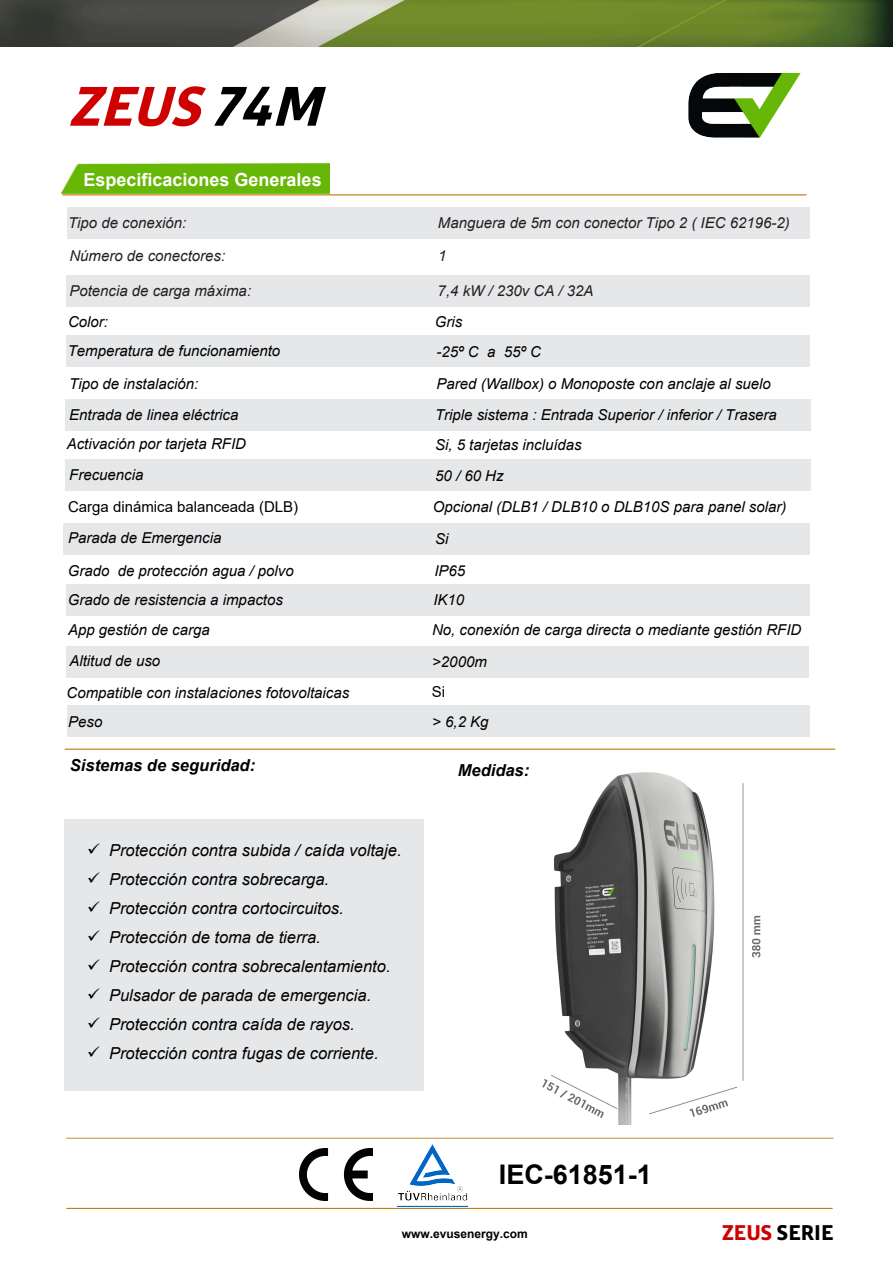
<style>
.page{position:relative;width:893px;height:1263px;background:#fff}
.page>*{position:absolute;margin:0;border:0;box-sizing:border-box;transform-origin:0 0}
.t1{font:italic 700 60px "Bulo";color:#ce0000}
.t2{font:700 27px "Arial";color:#000}
.t3{font:700 22.95px "Bulo";color:#000}
.t4{font:700 18px "Arial";color:#fff}
.t5{font:italic 16.5px "Arial";color:#000}
.t6{font:italic 700 16.5px "Arial";color:#000}
.t7{font:italic 15px/31.7px "Arial";color:#000}
.t8{font:italic 15px "Arial";color:#231f20}
.t9{font:15px "Arial";color:#000}
.t10{font:700 12px "Arial";color:#000}
.s1{color:#000}
.s2{color:#ce0000}
</style>
<div class="page">
<img style="left:542px;top:772px;width:219px;height:352px">
<div style="left:62px;top:164px;width:268px;height:30px;background:#67b706"></div>
<hr style="left:66px;top:1208px;width:767px;height:1px;background:#b8780c">
<hr style="left:66px;top:1137px;width:767px;height:2px;background:#b8780c">
<div style="left:67px;top:207px;width:742px;height:32px;background:#e6e7e9"></div>
<hr style="left:62px;top:194px;width:745px;height:2px;background:#b8780c">
<img style="left:688px;top:73px;width:113px;height:65px">
<div style="left:66px;top:335px;width:744px;height:32px;background:#e6e7e9"></div>
<div style="left:65px;top:399px;width:745px;height:31px;background:#e6e7e9"></div>
<div style="left:63px;top:523px;width:747px;height:32px;background:#e6e7e9"></div>
<div style="left:66px;top:584px;width:744px;height:32px;background:#e6e7e9"></div>
<div style="left:65px;top:459px;width:745px;height:31px;background:#e6e7e9"></div>
<div style="left:66px;top:646px;width:743px;height:32px;background:#e6e7e9"></div>
<img style="left:300px;top:1148px;width:72px;height:52px">
<img style="left:397px;top:1144px;width:71px;height:62px">
<div style="left:66px;top:275px;width:743px;height:32px;background:#e6e7e9"></div>
<div style="left:64px;top:819px;width:360px;height:272px;background:#e6e7e9"></div>
<hr style="left:65px;top:748px;width:770px;height:2px;background:#b8780c">
<div style="left:67px;top:705px;width:743px;height:32px;background:#e6e7e9"></div>
<img style="left:0;top:0;width:893px;height:47px">
<h1 class="t1" style="left:68px;top:67px;width:273px">ZEUS <span class="s1">74M</span></h1>
<p class="t4" style="left:84px;top:167px;width:240px">Especificaciones Generales</p>
<p class="t8" style="left:68px;top:213px;width:120px">Tipo de conexión:</p>
<p class="t8" style="left:438px;top:213px;width:353px">Manguera de 5m con conector Tipo 2 ( IEC 62196-2)</p>
<p class="t8" style="left:69px;top:246px;width:157px">Número de conectores:</p>
<p class="t8" style="left:438px;top:246px;width:10px">1</p>
<p class="t8" style="left:69px;top:281px;width:183px">Potencia de carga máxima:</p>
<p class="t8" style="left:438px;top:281px;width:157px">7,4 kW / 230v CA / 32A</p>
<p class="t7" style="left:68px;top:306px;width:42px">Color:</p>
<p class="t7" style="left:435px;top:306px;width:29px">Gris</p>
<p class="t7" style="left:68px;top:335px;width:214px">Temperatura de funcionamiento<br>Tipo de instalación:<br>Entrada de linea eléctrica</p>
<p class="t7" style="left:67px;top:428px;width:181px">Activación por tarjeta RFID</p>
<p class="t7" style="left:435px;top:336px;width:343px">-25º C a 55º C<br>Pared (Wallbox) o Monoposte con anclaje al suelo<br>Triple sistema : Entrada Superior / inferior / Trasera</p>
<p class="t7" style="left:435px;top:429px;width:148px">Si, 5 tarjetas incluídas</p>
<p class="t7" style="left:69px;top:459px;width:76px">Frecuencia</p>
<p class="t7" style="left:435px;top:460px;width:70px">50 / 60 Hz</p>
<p class="t9" style="left:68px;top:497px;width:232px">Carga dinámica balanceada (DLB)</p>
<p class="t7" style="left:433px;top:491px;width:355px">Opcional (DLB1 / DLB10 o DLB10S para panel solar)</p>
<p class="t7" style="left:68px;top:522px;width:155px">Parada de Emergencia</p>
<p class="t7" style="left:435px;top:523px;width:15px">Si</p>
<p class="t7" style="left:68px;top:555px;width:227px">Grado de protección agua / polvo</p>
<p class="t7" style="left:434px;top:555px;width:32px">IP65</p>
<p class="t7" style="left:68px;top:584px;width:217px">Grado de resistencia a impactos</p>
<p class="t7" style="left:433px;top:584px;width:32px">IK10</p>
<p class="t7" style="left:68px;top:615px;width:143px">App gestión de carga</p>
<p class="t7" style="left:432px;top:615px;width:371px">No, conexión de carga directa o mediante gestión RFID</p>
<p class="t7" style="left:67px;top:645px;width:284px">Altitud de uso<br>Compatible con instalaciones fotovoltaicas</p>
<p class="t7" style="left:68px;top:706px;width:36px">Peso</p>
<p class="t6" style="left:70px;top:755px;width:187px">Sistemas de seguridad:</p>
<p class="t5" style="left:87px;top:840px;width:316px">✓ Protección contra subida / caída voltaje.</p>
<p class="t5" style="left:87px;top:869px;width:244px">✓ Protección contra sobrecarga.</p>
<p class="t5" style="left:87px;top:898px;width:258px">✓ Protección contra cortocircuitos.</p>
<p class="t5" style="left:87px;top:927px;width:235px">✓ Protección de toma de tierra.</p>
<p class="t5" style="left:87px;top:956px;width:305px">✓ Protección contra sobrecalentamiento.</p>
<p class="t5" style="left:87px;top:984px;width:286px">✓ Pulsador de parada de emergencia.</p>
<p class="t5" style="left:87px;top:1013px;width:269px">✓ Protección contra caída de rayos.</p>
<p class="t5" style="left:87px;top:1042px;width:293px">✓ Protección contra fugas de corriente.</p>
<p class="t7" style="left:432px;top:646px;width:56px">&gt;2000m</p>
<p class="t9" style="left:432px;top:681px;width:15px">Si</p>
<p class="t7" style="left:432px;top:706px;width:58px">&gt; 6,2 Kg</p>
<p class="t6" style="left:458px;top:759px;width:73px">Medidas:</p>
<h2 class="t2" style="left:499px;top:1155px;width:155px">IEC-61851-1</h2>
<p class="t10" style="left:402px;top:1225px;width:128px">www.evusenergy.com</p>
<h3 class="t3" style="left:722px;top:1217px;width:113px"><span class="s2">ZEUS</span> SERIE</h3>
</div>
